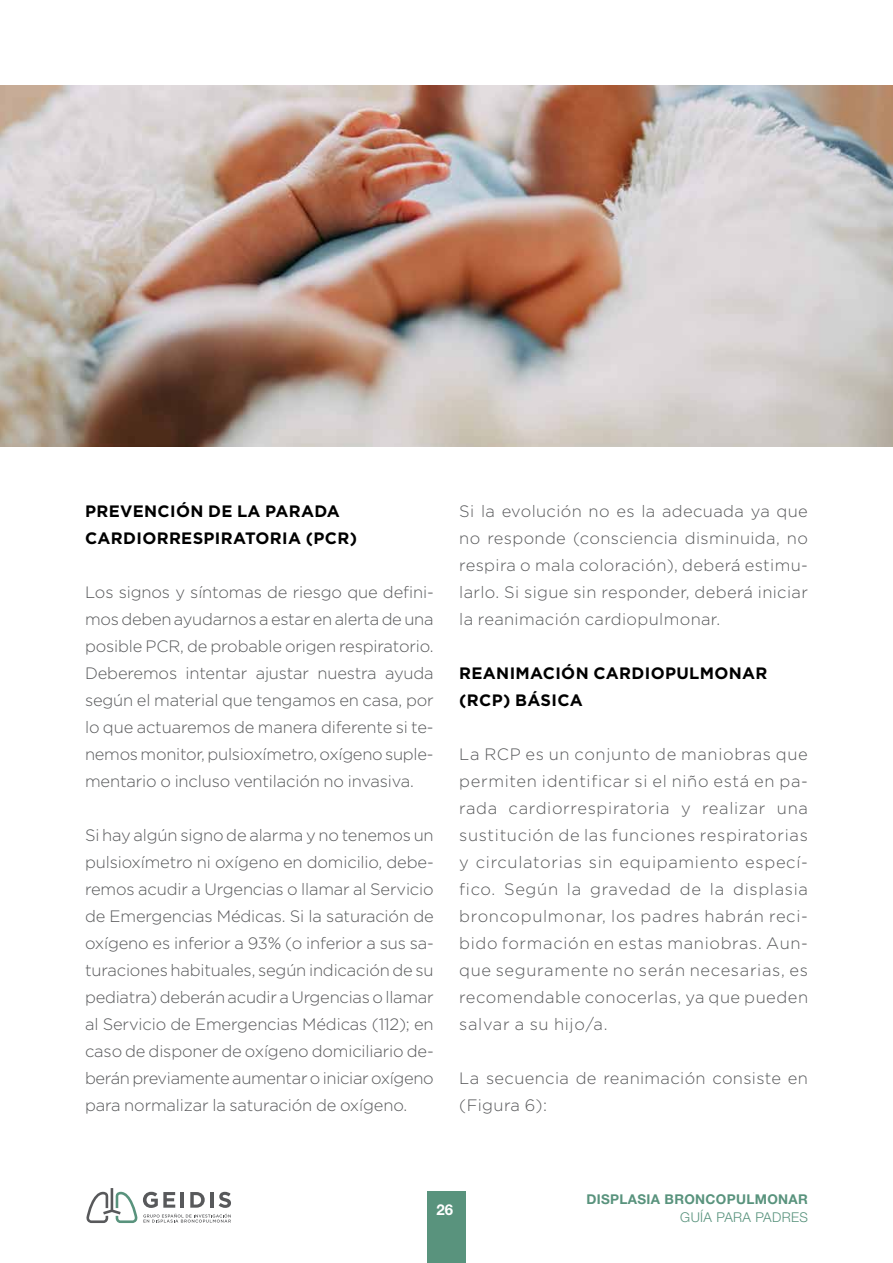
<style>
.page{position:relative;width:893px;height:1263px;background:#fff}
.page>*{position:absolute;margin:0;border:0;box-sizing:border-box;transform-origin:0 0}
.t1{font:300 16.5px/27px "Gotham";letter-spacing:.02em;color:#58595b;text-align:justify}
.t2{font:700 16.5px/27px "Gotham";letter-spacing:.02em;color:#000}
.t3{font:700 15px "Helvetica Neue LT Std";color:#fff}
.t4{font:700 13.5px "Helvetica Neue LT Std";letter-spacing:.025em;color:#59937d}
.t5{font:300 13.5px "Helvetica Neue LT Std";letter-spacing:.025em;color:#59937d}
</style>
<div class="page">
<div style="left:427px;top:1191px;width:39px;height:72px;background:#59937d"></div>
<svg style="left:86px;top:1188px;width:145px;height:35px"></svg>
<img style="left:0;top:85px;width:893px;height:361px">
<p class="t2" style="left:85px;top:498px;width:273px">PREVENCIÓN DE LA PARADA<br>CARDIORRESPIRATORIA (PCR)</p>
<p class="t1" style="left:85px;top:578px;width:350px">Los signos y síntomas de riesgo que defini&shy;mos deben ayudarnos a estar en alerta de una posible PCR, de probable origen respiratorio.<br>Deberemos intentar ajustar nuestra ayuda según el material que tengamos en casa, por lo que actuaremos de manera diferente si te&shy;nemos monitor, pulsioxímetro, oxígeno suple&shy;mentario o incluso ventilación no invasiva.</p>
<p class="t1" style="left:85px;top:821px;width:350px">Si hay algún signo de alarma y no tenemos un pulsioxímetro ni oxígeno en domicilio, debe&shy;remos acudir a Urgencias o llamar al Servicio de Emergencias Médicas. Si la saturación de oxígeno es inferior a 93% (o inferior a sus sa&shy;turaciones habituales, según indicación de su pediatra) deberán acudir a Urgencias o llamar al Servicio de Emergencias Médicas (112); en caso de disponer de oxígeno domiciliario de&shy;berán previamente aumentar o iniciar oxígeno para normalizar la saturación de oxígeno.</p>
<p class="t1" style="left:459px;top:497px;width:350px">Si la evolución no es la adecuada ya que no responde (consciencia disminuida, no respira o mala coloración), deberá estimu&shy;larlo. Si sigue sin responder, deberá iniciar la reanimación cardiopulmonar.</p>
<p class="t2" style="left:459px;top:659px;width:310px">REANIMACIÓN CARDIOPULMONAR (RCP) BÁSICA</p>
<p class="t1" style="left:459px;top:740px;width:350px">La RCP es un conjunto de maniobras que permiten identificar si el niño está en pa&shy;rada cardiorrespiratoria y realizar una sustitución de las funciones respiratorias y circulatorias sin equipamiento especí&shy;fico. Según la gravedad de la displasia broncopulmonar, los padres habrán reci&shy;bido formación en estas maniobras. Aun&shy;que seguramente no serán necesarias, es recomendable conocerlas, ya que pueden salvar a su hijo/a.</p>
<p class="t1" style="left:459px;top:1064px;width:350px">La secuencia de reanimación consiste en (Figura 6):</p>
<p class="t3" style="left:437px;top:1200px;width:18px">26</p>
<p class="t4" style="left:586px;top:1190px;width:223px">DISPLASIA BRONCOPULMONAR</p>
<p class="t5" style="left:680px;top:1209px;width:129px">GUÍA PARA PADRES</p>
</div>
